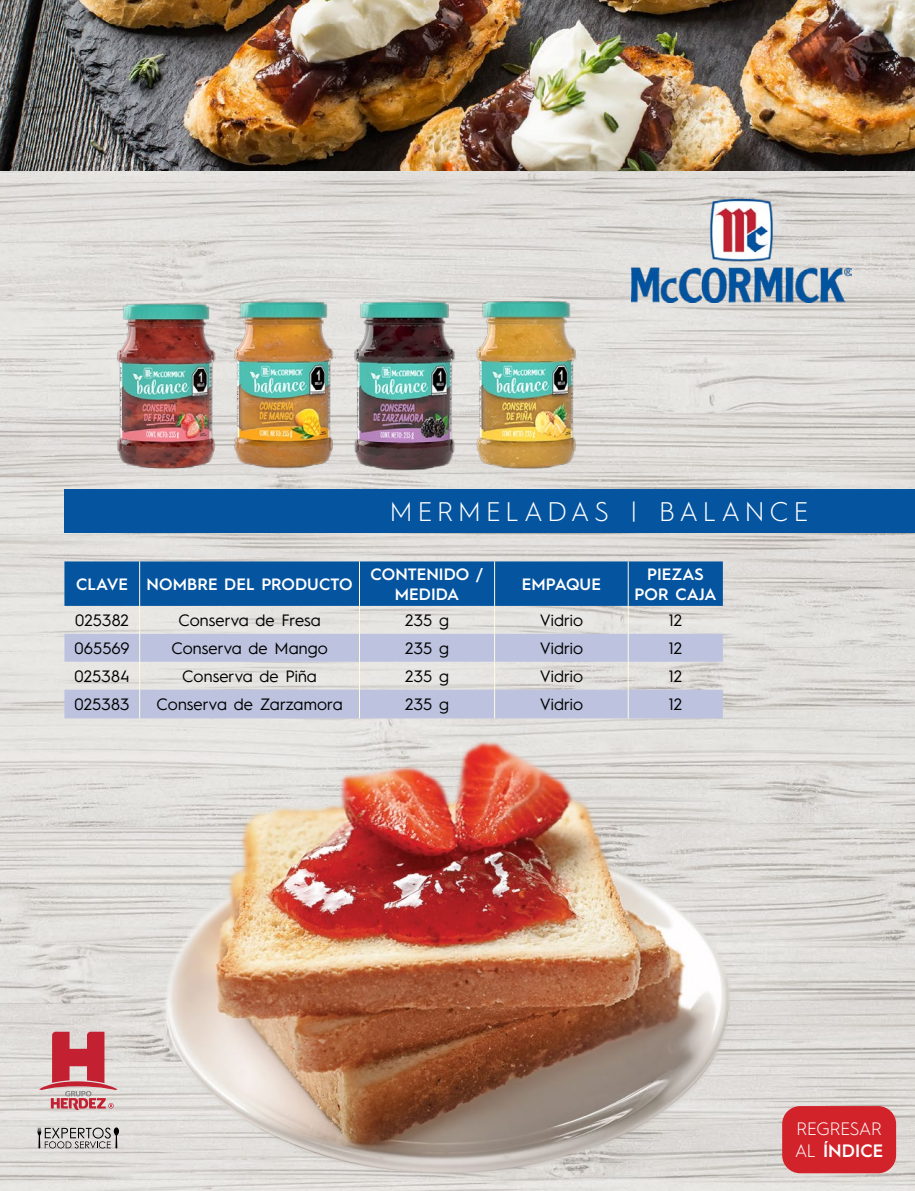
<style>
.page{position:relative;width:915px;height:1191px;background:#fff}
.page>*{position:absolute;margin:0;border:0;box-sizing:border-box;transform-origin:0 0}
.t1{font:300 27px "Hurme Geometric Sans 1";letter-spacing:.185em;color:#fff}
.t2{font:300 18px/21.6px "Hurme Geometric Sans 1";letter-spacing:-.015em;color:#fff}
.t3{font:16.5px "Hurme Geometric Sans 1";letter-spacing:.005em;color:#000}
.t4{font:600 16.5px/19.8px "Hurme Geometric Sans 1";letter-spacing:.005em;color:#fff;text-align:center}
.s1{font-weight:600}
</style>
<div class="page">
<img style="left:0;top:170px;width:914px;height:1021px">
<div style="left:64px;top:489px;width:850px;height:43px;background:#04549f"></div>
<img style="left:631px;top:199px;width:219px;height:104px">
<svg style="left:37px;top:1127px;width:82px;height:21px;background:#aba9a6"></svg>
<svg style="left:39px;top:1031px;width:78px;height:79px;background:#d0868d"></svg>
<div style="left:781px;top:1106px;width:114px;height:67px;background:#d2232a;border-radius:18px"></div>
<svg style="left:64px;top:561px;width:658px;height:157px;background:#91acc9"></svg>
<img style="left:0;top:0;width:914px;height:170px">
<img style="left:104px;top:285px;width:125px;height:195px">
<img style="left:221px;top:289px;width:128px;height:190px">
<img style="left:466px;top:290px;width:122px;height:192px">
<img style="left:346px;top:291px;width:119px;height:189px">
<img style="left:128px;top:699px;width:635px;height:492px">
<h1 class="t1" style="left:390px;top:493px;width:420px">MERMELADAS | BALANCE</h1>
<p class="t4" style="left:76px;top:573px;width:278px">CLAVE NOMBRE DEL PRODUCTO</p>
<p class="t4" style="left:370px;top:563px;width:114px">CONTENIDO /<br>MEDIDA</p>
<p class="t4" style="left:521px;top:573px;width:81px">EMPAQUE</p>
<p class="t4" style="left:634px;top:563px;width:83px">PIEZAS<br>POR CAJA</p>
<p class="t3" style="left:75px;top:609px;width:55px">025382</p>
<p class="t3" style="left:178px;top:609px;width:144px">Conserva de Fresa</p>
<p class="t3" style="left:405px;top:609px;width:45px">235 g</p>
<p class="t3" style="left:539px;top:609px;width:45px">Vidrio</p>
<p class="t3" style="left:668px;top:609px;width:15px">12</p>
<p class="t3" style="left:74px;top:636px;width:57px">065569</p>
<p class="t3" style="left:171px;top:636px;width:158px">Conserva de Mango</p>
<p class="t3" style="left:405px;top:636px;width:45px">235 g</p>
<p class="t3" style="left:539px;top:636px;width:45px">Vidrio</p>
<p class="t3" style="left:668px;top:636px;width:15px">12</p>
<p class="t3" style="left:74px;top:664px;width:57px">025384</p>
<p class="t3" style="left:182px;top:664px;width:136px">Conserva de Piña</p>
<p class="t3" style="left:405px;top:664px;width:45px">235 g</p>
<p class="t3" style="left:539px;top:664px;width:45px">Vidrio</p>
<p class="t3" style="left:668px;top:664px;width:15px">12</p>
<p class="t3" style="left:74px;top:693px;width:57px">025383</p>
<p class="t3" style="left:156px;top:693px;width:187px">Conserva de Zarzamora</p>
<p class="t3" style="left:405px;top:693px;width:45px">235 g</p>
<p class="t3" style="left:539px;top:693px;width:45px">Vidrio</p>
<p class="t3" style="left:668px;top:693px;width:15px">12</p>
<p class="t2" style="left:794px;top:1117px;width:90px">REGRESAR<br>AL <span class="s1">ÍNDICE</span></p>
</div>
